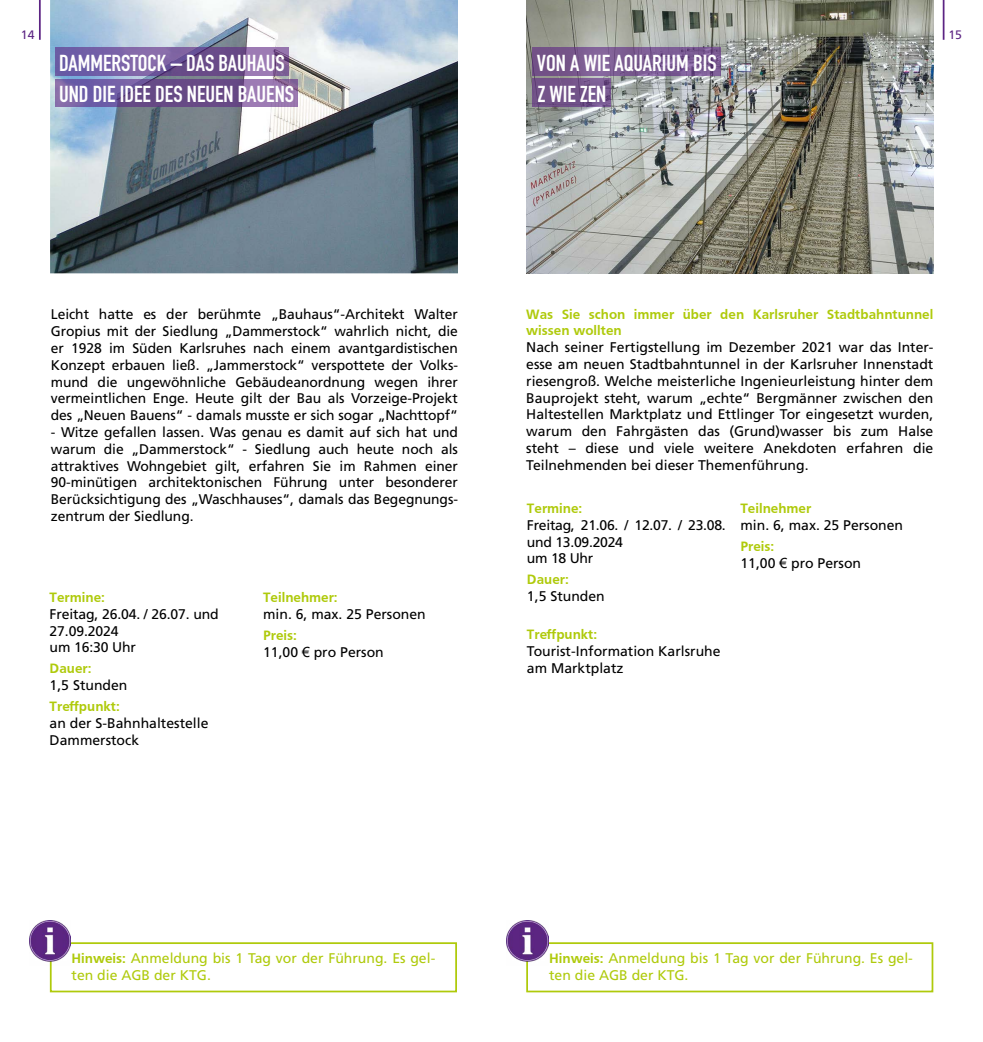
<style>
.page{position:relative;width:983px;height:1042px;background:#fff}
.page>*{position:absolute;margin:0;border:0;box-sizing:border-box;transform-origin:0 0}
.t1{font:700 22.75px/31px "DIN Condensed";color:#fff}
.t2{font:14px/16.8px "Frutiger";color:#000}
.t3{font:700 14px/16.8px "Frutiger";color:#afca0b}
.t4{font:14px/16.8px "Frutiger";color:#afca0b}
.t5{font:14px/16.8px "Frutiger";letter-spacing:-.02em;color:#000}
.t6{font:12.25px "Frutiger";color:#5c2483}
.s1{font-weight:700;color:#afca0b}
.s2{font-family:"Arial"}
.s3{font-weight:700}
</style>
<div class="page">
<hr style="left:39px;top:0;width:2px;height:40px;background:#5c2483">
<hr style="left:942px;top:0;width:2px;height:40px;background:#5c2483">
<img style="left:50px;top:0;width:408px;height:273px">
<div style="left:50px;top:942px;width:407px;height:50px;border:2px solid #afca0b"></div>
<img style="left:29px;top:920px;width:41px;height:46px">
<svg style="left:56px;top:47px;width:232px;height:29px;background:#775d9d"></svg>
<svg style="left:56px;top:79px;width:242px;height:28px;background:#755a98"></svg>
<img style="left:526px;top:0;width:407px;height:273px">
<svg style="left:532px;top:47px;width:188px;height:29px;background:#785990"></svg>
<svg style="left:532px;top:79px;width:78px;height:28px;background:#725289"></svg>
<div style="left:526px;top:942px;width:407px;height:50px;border:2px solid #afca0b"></div>
<img style="left:506px;top:920px;width:42px;height:46px">
<p class="t6" style="left:21px;top:28px;width:15px">14</p>
<p class="t6" style="left:948px;top:28px;width:15px">15</p>
<h1 class="t1" style="left:59px;top:47px;width:236px">DAMMERSTOCK – DAS BAUHAUS<br>UND DIE IDEE DES NEUEN BAUENS</h1>
<h1 class="t1" style="left:537px;top:47px;width:181px">VON A WIE AQUARIUM BIS<br>Z WIE ZEN</h1>
<p class="t2" style="left:51px;top:306px;width:408px;text-align:justify">Leicht hatte es der berühmte „Bauhaus“-Architekt Walter Gropius mit der Siedlung „Dammerstock“ wahrlich nicht, die er 1928 im Süden Karlsruhes nach einem avantgardistischen Konzept erbauen ließ. „Jammerstock“ verspottete der Volks&shy;mund die ungewöhnliche Gebäudeanordnung wegen ihrer vermeintlichen Enge. Heute gilt der Bau als Vorzeige-Projekt des „Neuen Bauens“ - damals musste er sich sogar „Nachttopf“</p>
<p class="t2" style="left:51px;top:424px;width:408px;text-align:justify">- Witze gefallen lassen. Was genau es damit auf sich hat und warum die „Dammerstock“ - Siedlung auch heute noch als attraktives Wohngebiet gilt, erfahren Sie im Rahmen einer 90-minütigen architektonischen Führung unter besonderer Berücksichtigung des „Waschhauses“, damals das Begegnungs&shy;zentrum der Siedlung.</p>
<p class="t3" style="left:50px;top:589px;width:57px">Termine:</p>
<p class="t2" style="left:50px;top:605px;width:170px">Freitag, 26.04. / 26.07. und<br>27.09.2024<br>um 16:30 Uhr</p>
<p class="t3" style="left:50px;top:660px;width:43px">Dauer:</p>
<p class="t2" style="left:50px;top:677px;width:79px">1,5 Stunden</p>
<p class="t3" style="left:50px;top:698px;width:72px">Treffpunkt:</p>
<p class="t2" style="left:50px;top:714px;width:160px">an der S-Bahnhaltestelle<br>Dammerstock</p>
<p class="t3" style="left:263px;top:589px;width:76px">Teilnehmer:</p>
<p class="t2" style="left:263px;top:605px;width:164px">min. 6, max. 25 Personen</p>
<p class="t2" style="left:263px;top:626px;width:122px"><span class="s1">Preis:<br></span>11,00 <span class="s2">€</span> pro Person</p>
<p class="t3" style="left:526px;top:305px;width:408px">Was Sie schon immer über den Karlsruher Stadtbahntunnel wissen wollten</p>
<p class="t2" style="left:526px;top:339px;width:408px;text-align:justify">Nach seiner Fertigstellung im Dezember 2021 war das Inter&shy;esse am neuen Stadtbahntunnel in der Karlsruher Innenstadt riesengroß. Welche meisterliche Ingenieurleistung hinter dem Bauprojekt steht, warum „echte“ Bergmänner zwischen den Haltestellen Marktplatz und Ettlinger Tor eingesetzt wurden, warum den Fahrgästen das (Grund)wasser bis zum Halse steht – diese und viele weitere Anekdoten erfahren die Teilnehmenden bei dieser Themenführung.</p>
<p class="t3" style="left:527px;top:500px;width:57px">Termine:</p>
<p class="t5" style="left:527px;top:516px;width:200px">Freitag, 21.06. / 12.07. / 23.08. und 13.09.2024<br>um 18 Uhr</p>
<p class="t3" style="left:527px;top:571px;width:43px">Dauer:</p>
<p class="t2" style="left:527px;top:588px;width:79px">1,5 Stunden</p>
<p class="t3" style="left:527px;top:626px;width:72px">Treffpunkt:</p>
<p class="t2" style="left:527px;top:642px;width:195px">Tourist-Information Karlsruhe am Marktplatz</p>
<p class="t3" style="left:740px;top:499px;width:72px">Teilnehmer</p>
<p class="t2" style="left:740px;top:516px;width:164px">min. 6, max. 25 Personen</p>
<p class="t2" style="left:740px;top:537px;width:122px"><span class="s1">Preis:<br></span>11,00 <span class="s2">€</span> pro Person</p>
<p class="t4" style="left:72px;top:949px;width:365px"><span class="s3">Hinweis:</span> Anmeldung bis 1 Tag vor der Führung. Es gel&shy;ten die AGB der KTG.</p>
<p class="t4" style="left:549px;top:949px;width:365px"><span class="s3">Hinweis:</span> Anmeldung bis 1 Tag vor der Führung. Es gel&shy;ten die AGB der KTG.</p>
</div>
